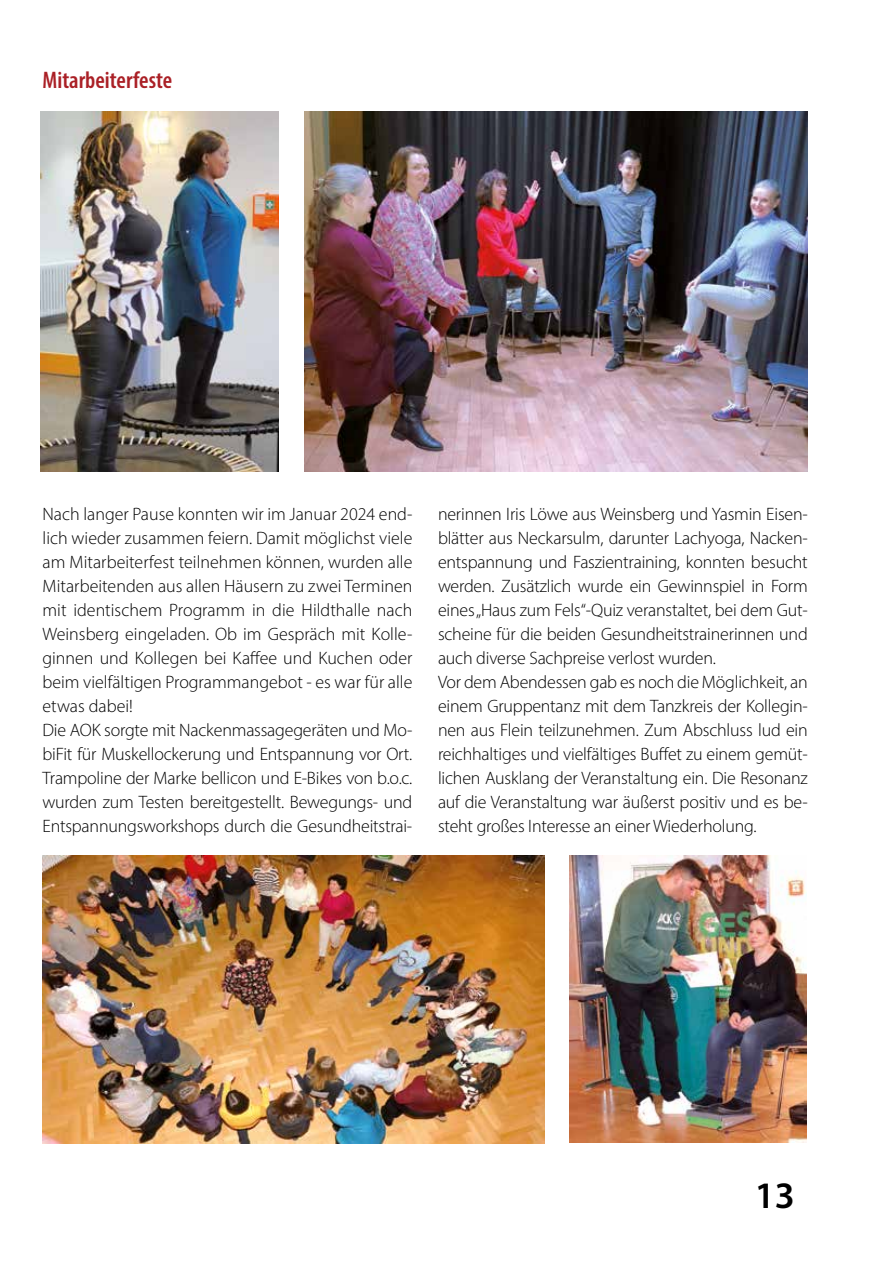
<style>
.page{position:relative;width:893px;height:1263px;background:#fff}
.page>*{position:absolute;margin:0;border:0;box-sizing:border-box;transform-origin:0 0}
.t1{font:37.5px "Myriad Variable Concept";color:#000}
.t2{font:24px "Myriad Variable Concept";color:#aa2026}
.t3{font:18px/24px "Myriad Variable Concept";letter-spacing:-.01em;color:#000}
</style>
<div class="page">
<img style="left:41px;top:112px;width:238px;height:360px">
<img style="left:570px;top:855px;width:236px;height:287px">
<img style="left:43px;top:855px;width:501px;height:288px">
<img style="left:304px;top:112px;width:504px;height:360px">
<h2 class="t2" style="left:43px;top:66px;width:131px">Mitarbeiterfeste</h2>
<p class="t3" style="left:43px;top:502px;width:371px">Nach langer Pause konnten wir im Januar 2024 end&shy;lich wieder zusammen feiern. Damit möglichst viele am Mitarbeiterfest teilnehmen können, wurden alle Mitarbeitenden aus allen Häusern zu zwei Terminen mit identischem Programm in die Hildthalle nach Weinsberg eingeladen. Ob im Gespräch mit Kolle&shy;ginnen und Kollegen bei Kaffee und Kuchen oder beim vielfältigen Programmangebot - es war für alle etwas dabei!<br>Die AOK sorgte mit Nackenmassagegeräten und Mo&shy;biFit für Muskellockerung und Entspannung vor Ort.<br>Trampoline der Marke bellicon und E-Bikes von b.o.c. wurden zum Testen bereitgestellt. Bewegungs- und Entspannungsworkshops durch die Gesundheitstrai-</p>
<p class="t3" style="left:438px;top:502px;width:371px">nerinnen Iris Löwe aus Weinsberg und Yasmin Eisen&shy;blätter aus Neckarsulm, darunter Lachyoga, Nacken&shy;entspannung und Faszientraining, konnten besucht werden. Zusätzlich wurde ein Gewinnspiel in Form eines „Haus zum Fels“-Quiz veranstaltet, bei dem Gut&shy;scheine für die beiden Gesundheitstrainerinnen und auch diverse Sachpreise verlost wurden.<br>Vor dem Abendessen gab es noch die Möglichkeit, an einem Gruppentanz mit dem Tanzkreis der Kollegin&shy;nen aus Flein teilzunehmen. Zum Abschluss lud ein reichhaltiges und vielfältiges Buffet zu einem gemüt&shy;lichen Ausklang der Veranstaltung ein. Die Resonanz auf die Veranstaltung war äußerst positiv und es be&shy;steht großes Interesse an einer Wiederholung.</p>
<h1 class="t1" style="left:755px;top:1174px;width:42px">13</h1>
</div>
